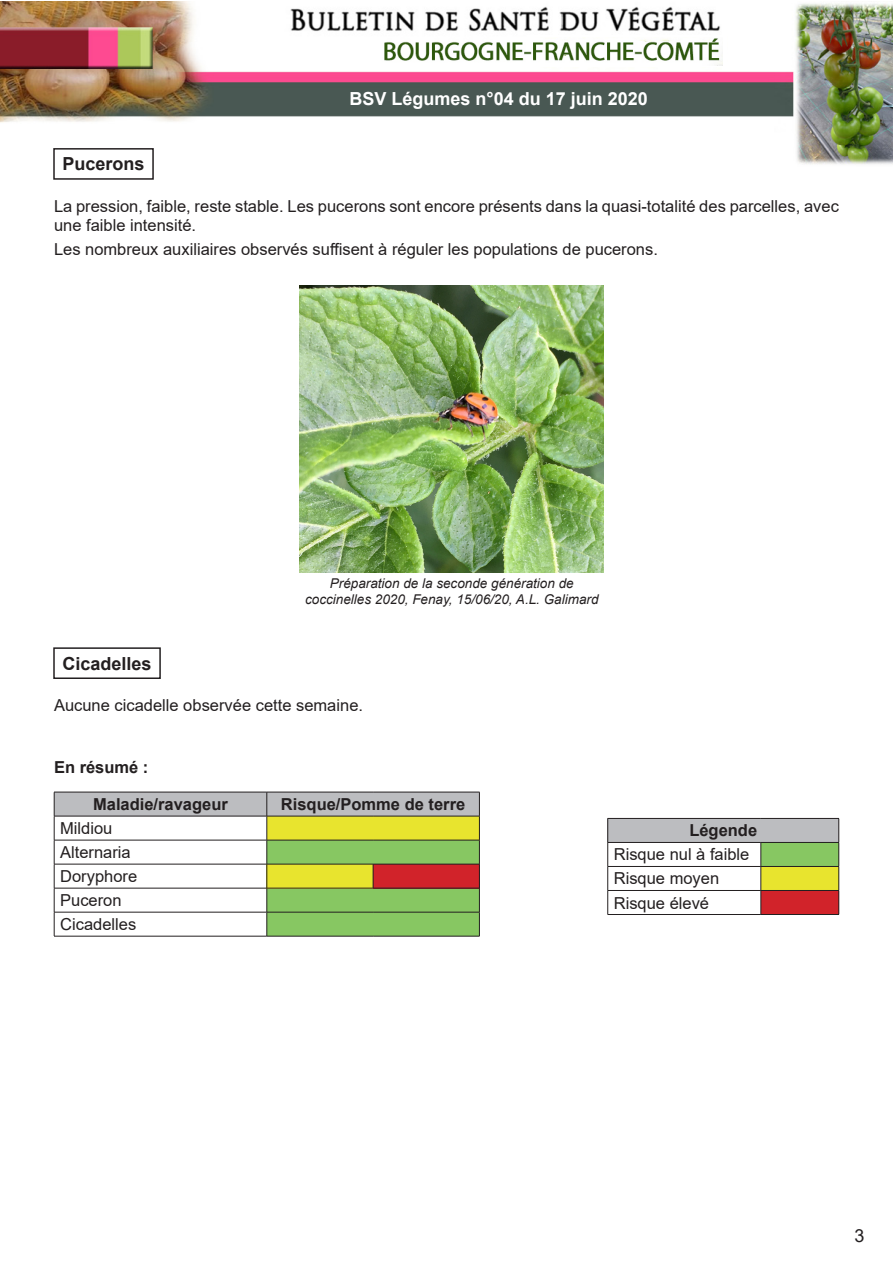
<style>
.page{position:relative;width:893px;height:1263px;background:#fff}
.page>*{position:absolute;margin:0;border:0;box-sizing:border-box;transform-origin:0 0}
.t1{font:700 18px "Arial";color:#fff}
.Titre_encadré{font:700 18px "Arial";color:#231f20}
.t2{font:18px "Arial";color:#231f20}
.Corps_de_texte{font:16.5px/19.8px "Arial";color:#231f20}
.Corps_de_texte-2{font:700 16.5px "Arial";color:#231f20}
.Légende{font:italic 13.5px/16.2px "Arial";color:#231f20;text-align:center}
</style>
<div class="page">
<img style="left:0;top:1px;width:893px;height:164px">
<div style="left:527px;top:35px;width:200px;height:32px;background:#fff"></div>
<img style="left:381px;top:37px;width:342px;height:28px">
<div style="left:608px;top:818px;width:231px;height:24px;background:#bcbdc0"></div>
<div style="left:761px;top:842px;width:78px;height:24px;background:#87c762"></div>
<div style="left:761px;top:866px;width:78px;height:24px;background:#e8e42e"></div>
<div style="left:761px;top:890px;width:78px;height:24px;background:#d1232a"></div>
<hr style="left:608px;top:818px;width:153px;height:1px;background:#231f20">
<hr style="left:761px;top:818px;width:78px;height:1px;background:#231f20">
<hr style="left:608px;top:842px;width:153px;height:1px;background:#231f20">
<hr style="left:761px;top:842px;width:78px;height:1px;background:#231f20">
<hr style="left:608px;top:866px;width:153px;height:1px;background:#231f20">
<hr style="left:761px;top:866px;width:78px;height:1px;background:#231f20">
<hr style="left:608px;top:890px;width:153px;height:1px;background:#231f20">
<svg style="left:607px;top:819px;width:1px;height:95px"></svg>
<hr style="left:761px;top:890px;width:78px;height:1px;background:#231f20">
<svg style="left:761px;top:843px;width:1px;height:71px"></svg>
<svg style="left:838px;top:819px;width:1px;height:95px"></svg>
<hr style="left:608px;top:914px;width:153px;height:1px;background:#231f20">
<hr style="left:761px;top:914px;width:78px;height:1px;background:#231f20">
<div style="left:53px;top:148px;width:101px;height:32px;border:2px solid #231f20"></div>
<div style="left:53px;top:647px;width:108px;height:32px;border:2px solid #231f20"></div>
<hr style="left:54px;top:936px;width:213px;height:1px;background:#231f20">
<hr style="left:267px;top:936px;width:106px;height:1px;background:#231f20">
<hr style="left:373px;top:936px;width:107px;height:1px;background:#231f20">
<svg style="left:54px;top:792px;width:426px;height:144px"></svg>
<hr style="left:267px;top:888px;width:106px;height:1px;background:#231f20">
<hr style="left:373px;top:888px;width:107px;height:1px;background:#231f20">
<img style="left:300px;top:286px;width:304px;height:287px">
<p class="t1" style="left:349px;top:86px;width:300px">BSV Légumes n°04 du 17 juin 2020</p>
<p class="Titre_encadré" style="left:63px;top:151px;width:84px">Pucerons</p>
<p class="Corps_de_texte" style="left:54px;top:196px;width:786px">La pression, faible, reste stable. Les pucerons sont encore présents dans la quasi-totalité des parcelles, avec une faible intensité.</p>
<p class="Corps_de_texte" style="left:54px;top:240px;width:605px">Les nombreux auxiliaires observés suffisent à réguler les populations de pucerons.</p>
<p class="Légende" style="left:305px;top:575px;width:295px">Préparation de la seconde génération de coccinelles 2020, Fenay, 15/06/20, A.L. Galimard</p>
<p class="Titre_encadré" style="left:63px;top:651px;width:91px">Cicadelles</p>
<p class="Corps_de_texte" style="left:54px;top:695px;width:311px">Aucune cicadelle observée cette semaine.</p>
<p class="Corps_de_texte-2" style="left:54px;top:756px;width:96px">En résumé :</p>
<p class="Corps_de_texte-2" style="left:93px;top:793px;width:136px">Maladie/ravageur</p>
<p class="Corps_de_texte-2" style="left:281px;top:793px;width:186px">Risque/Pomme de terre</p>
<p class="Corps_de_texte" style="left:60px;top:818px;width:54px">Mildiou</p>
<p class="Corps_de_texte" style="left:60px;top:842px;width:72px">Alternaria</p>
<p class="Corps_de_texte" style="left:60px;top:866px;width:79px">Doryphore</p>
<p class="Corps_de_texte" style="left:60px;top:890px;width:63px">Puceron</p>
<p class="Corps_de_texte" style="left:60px;top:914px;width:78px">Cicadelles</p>
<p class="Corps_de_texte-2" style="left:689px;top:819px;width:69px">Légende</p>
<p class="Corps_de_texte" style="left:614px;top:845px;width:137px">Risque nul à faible</p>
<p class="Corps_de_texte" style="left:614px;top:869px;width:107px">Risque moyen</p>
<p class="Corps_de_texte" style="left:614px;top:893px;width:97px">Risque élevé</p>
<p class="t2" style="left:855px;top:1223px;width:12px">3</p>
</div>
